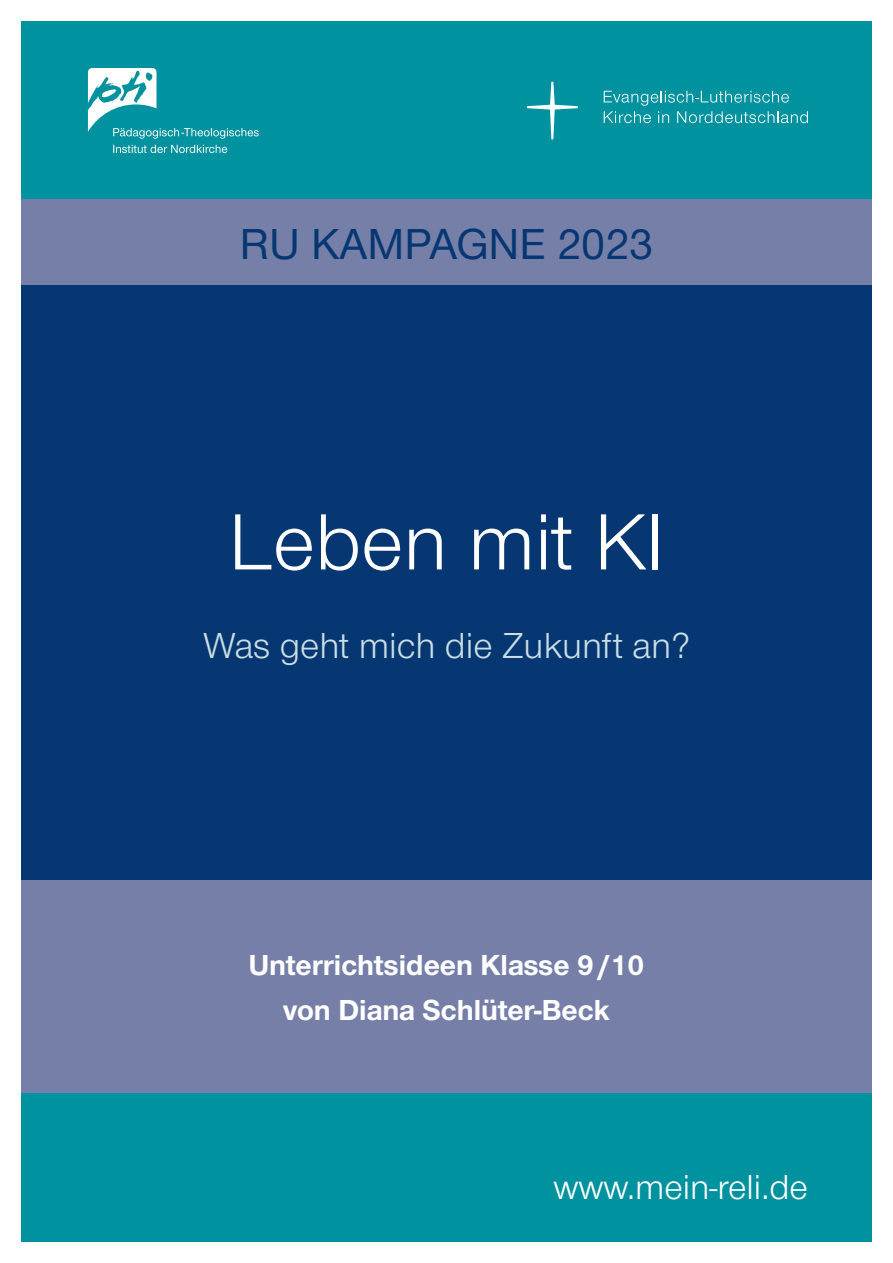
<style>
.page{position:relative;width:893px;height:1263px;background:#fff}
.page>*{position:absolute;margin:0;border:0;box-sizing:border-box;transform-origin:0 0}
.t1{font:82.5px "Nordelbica";color:#fff}
.t2{font:500 45px "Nordelbica";color:#073772}
.t3{font:37.5px "Nordelbica";color:#c9dfe4}
.t4{font:36px "Nordelbica";color:#fff}
.t5{font:700 30px/45px "Nordelbica";color:#fff;text-align:center}
</style>
<div class="page">
<div style="left:21px;top:21px;width:851px;height:179px;background:#00929e"></div>
<div style="left:21px;top:285px;width:851px;height:595px;background:#073772"></div>
<div style="left:21px;top:880px;width:851px;height:213px;background:#767fa8"></div>
<div style="left:21px;top:200px;width:851px;height:85px;background:#767fa8"></div>
<div style="left:21px;top:1093px;width:851px;height:149px;background:#00929e"></div>
<svg style="left:113px;top:145px;width:114px;height:8px"></svg>
<svg style="left:88px;top:68px;width:171px;height:71px"></svg>
<svg style="left:604px;top:91px;width:204px;height:32px"></svg>
<svg style="left:527px;top:82px;width:51px;height:57px"></svg>
<h2 class="t2" style="left:240px;top:218px;width:415px">RU KAMPAGNE 2023</h2>
<h1 class="t1" style="left:229px;top:495px;width:437px">Leben mit KI</h1>
<p class="t3" style="left:203px;top:624px;width:488px">Was geht mich die Zukunft an?</p>
<p class="t5" style="left:249px;top:943px;width:397px">Unterrichtsideen Klasse 9/10 von Diana Schlüter-Beck</p>
<p class="t4" style="left:553px;top:1167px;width:256px">www.mein-reli.de</p>
</div>
